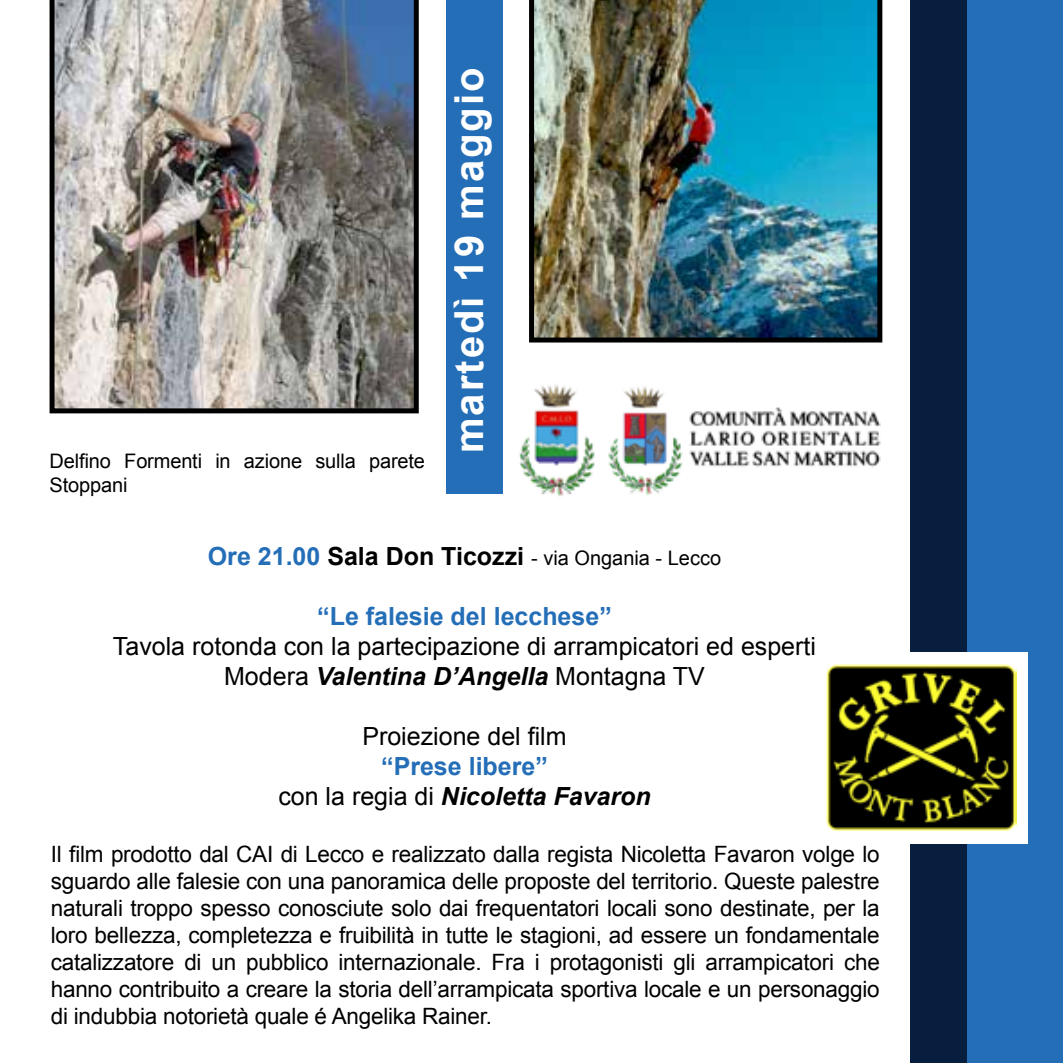
<style>
.page{position:relative;width:1063px;height:1063px;background:#fff}
.page>*{position:absolute;margin:0;border:0;box-sizing:border-box;transform-origin:0 0}
.t1{font:700 40px "Arial";letter-spacing:.05em;color:#fff}
.t2{font:25px/30px "Arial";color:#000;text-align:center}
.t3{font:italic 700 25px/30px "Arial";color:#000;text-align:center}
.t4{font:700 25px "Arial";color:#246eb7}
.t5{font:22.5px/27px "Arial";letter-spacing:-.01em;color:#000;text-align:justify}
.t6{font:20px/24px "Arial";letter-spacing:-.005em;color:#000}
.s1{font-weight:700;font-size:25px;color:#246eb7}
.s2{font-weight:700;font-size:25px}
.s3{font-weight:700;font-style:italic}
.s4{font-style:normal;color:#246eb7}
.s5{font-weight:400;font-style:normal}
</style>
<div class="page">
<div style="left:911px;top:0;width:58px;height:1063px;background:#081e3e"></div>
<div style="left:967px;top:0;width:96px;height:1063px;background:#246eb7"></div>
<div style="left:446px;top:0;width:57px;height:494px;background:#246eb7"></div>
<img style="left:50px;top:0;width:369px;height:413px">
<img style="left:529px;top:0;width:353px;height:343px">
<img style="left:518px;top:384px;width:363px;height:112px">
<div style="left:822px;top:652px;width:206px;height:191px;background:#fff"></div>
<img style="left:826px;top:664px;width:191px;height:166px">
<p class="t6" style="left:50px;top:449px;width:377px">Delfino Formenti in azione sulla parete<br>Stoppani</p>
<h1 class="t1" style="left:443px;top:453px;width:387px;rotate:-90deg">martedì 19 maggio</h1>
<p class="t6" style="left:208px;top:546px;width:515px"><span class="s1">Ore 21.00</span> <span class="s2">Sala Don Ticozzi</span> - via Ongania - Lecco</p>
<p class="t4" style="left:317px;top:600px;width:296px">“Le falesie del lecchese”</p>
<p class="t2" style="left:113px;top:632px;width:705px">Tavola rotonda con la partecipazione di arrampicatori ed esperti<br>Modera <span class="s3">Valentina D’Angella</span> Montagna TV</p>
<p class="t2" style="left:362px;top:722px;width:206px">Proiezione del film</p>
<p class="t3" style="left:278px;top:752px;width:374px"><span class="s4">“Prese libere”<br></span><span class="s5">con la regia di</span> Nicoletta Favaron</p>
<p class="t5" style="left:51px;top:841px;width:831px">Il film prodotto dal CAI di Lecco e realizzato dalla regista Nicoletta Favaron volge lo sguardo alle falesie con una panoramica delle proposte del territorio. Queste palestre naturali troppo spesso conosciute solo dai frequentatori locali sono destinate, per la loro bellezza, completezza e fruibilità in tutte le stagioni, ad essere un fondamentale catalizzatore di un pubblico internazionale. Fra i protagonisti gli arrampicatori che hanno contribuito a creare la storia dell’arrampicata sportiva locale e un personaggio di indubbia notorietà quale é Angelika Rainer.</p>
</div>
